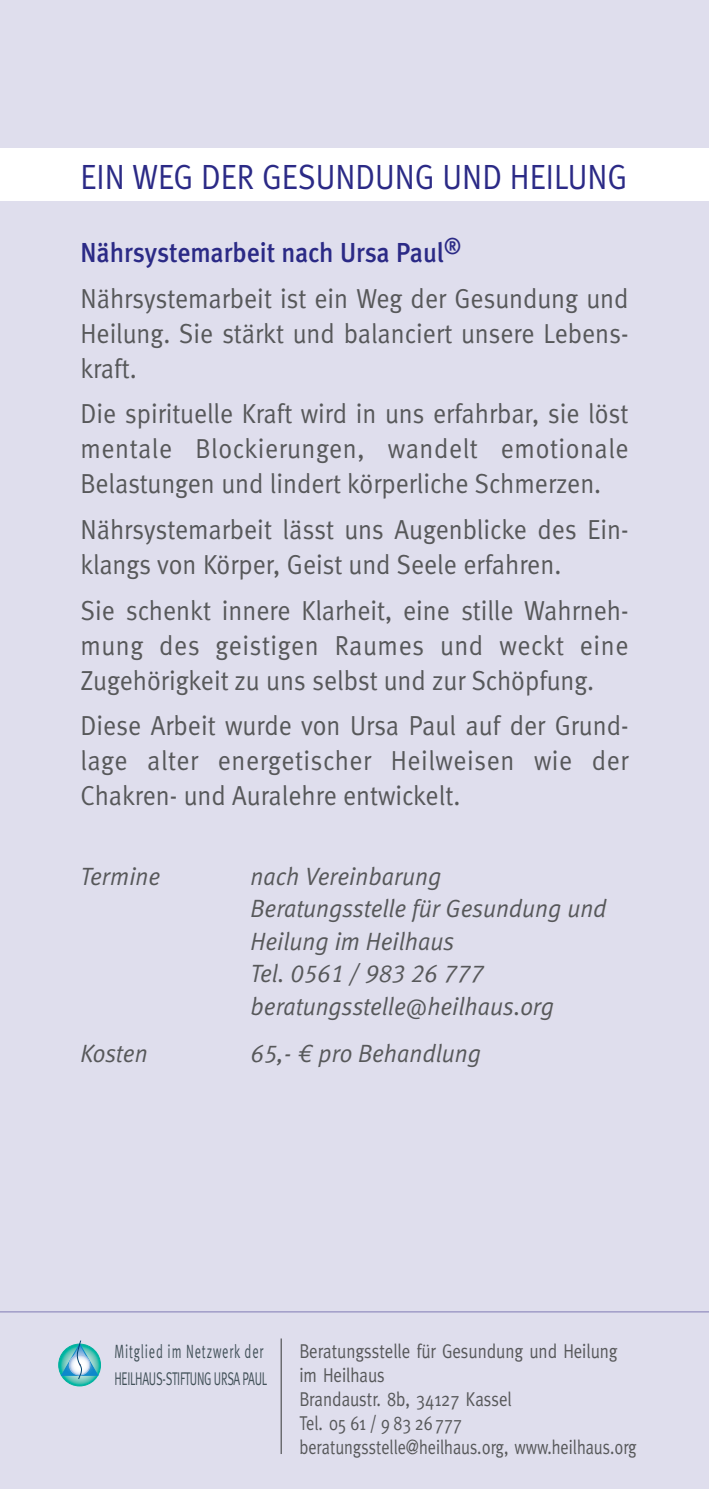
<style>
.page{position:relative;width:709px;height:1489px;background:#fff}
.page>*{position:absolute;margin:0;border:0;box-sizing:border-box;transform-origin:0 0}
.t1{font:35px "Meta Normal";color:#2b2a86;scale:.9 1}
.t2{font:27.5px/35px "Meta Normal";color:#57585a;text-align:justify;scale:.93 1}
.t3{font:500 27.5px "Meta";color:#2b2a86;scale:.93 1}
.t4{font:italic 25px/32.5px "Meta Normal LF";color:#57585a;scale:.95 1}
.t5{font:20px/24px "Meta";color:#57585a;scale:.85 1}
.t6{font:19.25px "Meta Normal LF";letter-spacing:.07em;color:#425159;scale:.64 1}
.t7{font:18.5px "Meta Normal LF";letter-spacing:-.02em;color:#425159;scale:.64 1}
</style>
<div class="page">
<div style="left:0;top:0;width:709px;height:1488px;background:#dfdeed"></div>
<div style="left:0;top:149px;width:709px;height:52px;background:#fff"></div>
<svg style="left:59px;top:1343px;width:41px;height:42px"></svg>
<div style="left:58px;top:1343px;width:43px;height:42px;border:1px solid #00b19d;border-radius:50%"></div>
<svg style="left:61px;top:1340px;width:37px;height:39px"></svg>
<hr style="left:280px;top:1338px;width:2px;height:115px;background:#57585a">
<hr style="left:0;top:1311px;width:709px;height:1px;background:#817bb5">
<p class="t1" style="left:80px;top:165px;width:609px">EIN WEG DER GESUNDUNG UND HEILUNG</p>
<p class="t3" style="left:80px;top:236px;width:411px">Nährsystemarbeit nach Ursa Paul<sup>®</sup></p>
<p class="t2" style="left:80px;top:283px;width:590px">Nährsystemarbeit ist ein Weg der Gesundung und Heilung. Sie stärkt und balanciert unsere Lebens&shy;kraft.</p>
<p class="t2" style="left:80px;top:399px;width:590px">Die spirituelle Kraft wird in uns erfahrbar, sie löst mentale Blockierungen, wandelt emotionale Belastungen und lindert körperliche Schmerzen.</p>
<p class="t2" style="left:80px;top:514px;width:590px">Nährsystemarbeit lässt uns Augenblicke des Ein&shy;klangs von Körper, Geist und Seele erfahren.</p>
<p class="t2" style="left:80px;top:595px;width:590px">Sie schenkt innere Klarheit, eine stille Wahrneh&shy;mung des geistigen Raumes und weckt eine Zugehörigkeit zu uns selbst und zur Schöpfung.</p>
<p class="t2" style="left:80px;top:711px;width:590px">Diese Arbeit wurde von Ursa Paul auf der Grund&shy;lage alter energetischer Heilweisen wie der Chakren- und Auralehre entwickelt.</p>
<p class="t4" style="left:80px;top:862px;width:85px">Termine</p>
<p class="t4" style="left:251px;top:862px;width:376px">nach Vereinbarung<br>Beratungsstelle für Gesundung und<br>Heilung im Heilhaus<br>Tel. 0561 / 983 26 777 beratungsstelle@heilhaus.org</p>
<p class="t4" style="left:80px;top:1038px;width:72px">Kosten</p>
<p class="t4" style="left:251px;top:1038px;width:244px">65,- € pro Behandlung</p>
<p class="t6" style="left:114px;top:1344px;width:234px">Mitglied im Netzwerk der</p>
<p class="t7" style="left:114px;top:1371px;width:240px">HEILHAUS-STIFTUNG URSA PAUL</p>
<p class="t5" style="left:299px;top:1338px;width:398px">Beratungsstelle für Gesundung und Heilung im Heilhaus<br>Brandaustr. 8b, 34127 Kassel<br>Tel. 05 61 / 9 83 26 777 beratungsstelle@heilhaus.org, www.heilhaus.org</p>
</div>
